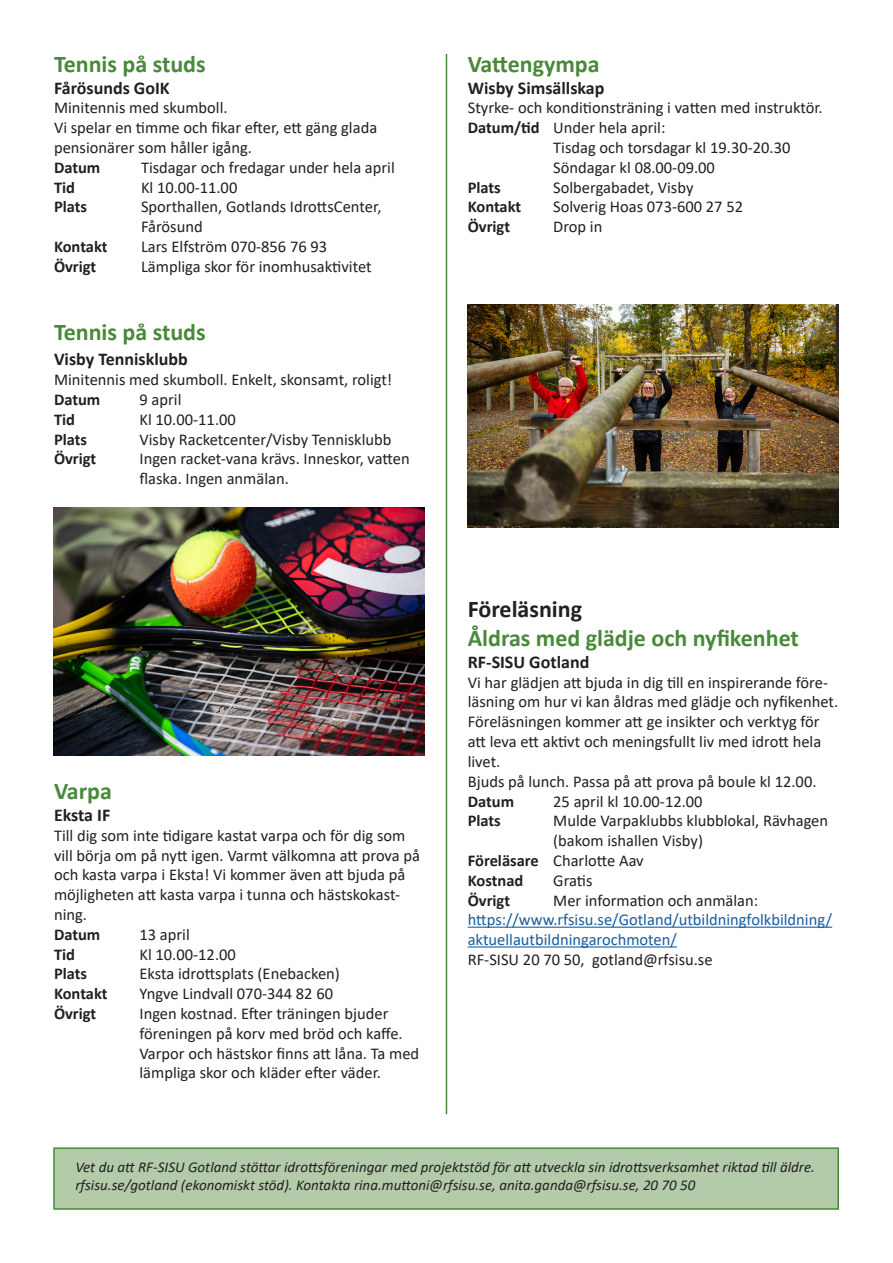
<style>
.page{position:relative;width:893px;height:1263px;background:#fff}
.page>*{position:absolute;margin:0;border:0;box-sizing:border-box;transform-origin:0 0}
.t1{font:700 24px "Calibri";color:#49893a}
.t2{font:700 24px "Calibri";color:#231f20}
.t3{font:700 18px "Calibri";color:#231f20}
.t4{font:16.5px/19.8px "Calibri";color:#231f20}
.t5{font:700 16.5px "Calibri";color:#231f20}
.t6{font:16.5px/19.8px "Calibri";color:#175d9e}
.t7{font:italic 15px/18px "Calibri";color:#231f20}
.s1{font-weight:700}
</style>
<div class="page">
<div style="left:53px;top:1147px;width:786px;height:63px;background:#b3cba8;border:2px solid #49893a"></div>
<hr style="left:446px;top:54px;width:1px;height:1060px;background:#49893a">
<img style="left:53px;top:508px;width:371px;height:247px">
<hr style="left:468px;top:927px;width:364px;height:1px;background:#175d9e">
<hr style="left:468px;top:946px;width:209px;height:1px;background:#175d9e">
<img style="left:468px;top:304px;width:371px;height:223px">
<p class="t1" style="left:54px;top:47px;width:153px">Tennis på studs</p>
<p class="t3" style="left:54px;top:75px;width:117px">Fårösunds GoIK</p>
<p class="t4" style="left:54px;top:98px;width:175px">Minitennis med skumboll.</p>
<p class="t4" style="left:54px;top:117px;width:325px">Vi spelar en timme och fikar efter, ett gäng glada</p>
<p class="t4" style="left:54px;top:137px;width:199px">pensionärer som håller igång.</p>
<p class="t5" style="left:54px;top:156px;width:48px">Datum</p>
<p class="t4" style="left:141px;top:157px;width:255px">Tisdagar och fredagar under hela april</p>
<p class="t5" style="left:54px;top:175px;width:23px">Tid</p>
<p class="t4" style="left:141px;top:177px;width:98px">Kl 10.00-11.00</p>
<p class="t5" style="left:54px;top:195px;width:35px">Plats</p>
<p class="t4" style="left:141px;top:197px;width:242px">Sporthallen, Gotlands IdrottsCenter,</p>
<p class="t4" style="left:141px;top:216px;width:63px">Fårösund</p>
<p class="t5" style="left:54px;top:235px;width:55px">Kontakt</p>
<p class="t4" style="left:141px;top:236px;width:188px">Lars Elfström 070-856 76 93</p>
<p class="t5" style="left:54px;top:255px;width:44px">Övrigt</p>
<p class="t4" style="left:141px;top:256px;width:232px">Lämpliga skor för inomhusaktivitet</p>
<p class="t1" style="left:54px;top:315px;width:153px">Tennis på studs</p>
<p class="t3" style="left:54px;top:347px;width:135px">Visby Tennisklubb</p>
<p class="t4" style="left:54px;top:369px;width:340px">Minitennis med skumboll. Enkelt, skonsamt, roligt!</p>
<p class="t5" style="left:54px;top:388px;width:48px">Datum</p>
<p class="t4" style="left:140px;top:389px;width:43px">9 april</p>
<p class="t5" style="left:54px;top:408px;width:23px">Tid</p>
<p class="t4" style="left:139px;top:409px;width:98px">Kl 10.00-11.00</p>
<p class="t5" style="left:54px;top:427px;width:35px">Plats</p>
<p class="t4" style="left:139px;top:429px;width:254px">Visby Racketcenter/Visby Tennisklubb</p>
<p class="t5" style="left:54px;top:447px;width:44px">Övrigt</p>
<p class="t4" style="left:139px;top:449px;width:272px">Ingen racket-vana krävs. Inneskor, vatten flaska. Ingen anmälan.</p>
<p class="t1" style="left:54px;top:774px;width:59px">Varpa</p>
<p class="t3" style="left:54px;top:802px;width:58px">Eksta IF</p>
<p class="t4" style="left:54px;top:825px;width:368px">Till dig som inte tidigare kastat varpa och för dig som vill börja om på nytt igen. Varmt välkomna att prova på och kasta varpa i Eksta! Vi kommer även att bjuda på möjligheten att kasta varpa i tunna och hästskokast&shy;ning.</p>
<p class="t5" style="left:54px;top:923px;width:48px">Datum</p>
<p class="t4" style="left:139px;top:924px;width:52px">13 april</p>
<p class="t5" style="left:54px;top:942px;width:23px">Tid</p>
<p class="t4" style="left:139px;top:944px;width:98px">Kl 10.00-12.00</p>
<p class="t5" style="left:54px;top:962px;width:35px">Plats</p>
<p class="t4" style="left:139px;top:964px;width:202px">Eksta idrottsplats (Enebacken)</p>
<p class="t5" style="left:54px;top:982px;width:55px">Kontakt</p>
<p class="t4" style="left:140px;top:983px;width:195px">Yngve Lindvall 070-344 82 60</p>
<p class="t5" style="left:54px;top:1002px;width:44px">Övrigt</p>
<p class="t4" style="left:139px;top:1003px;width:281px">Ingen kostnad. Efter träningen bjuder föreningen på korv med bröd och kaffe.<br>Varpor och hästskor finns att låna. Ta med lämpliga skor och kläder efter väder.</p>
<p class="t1" style="left:468px;top:47px;width:133px">Vattengympa</p>
<p class="t3" style="left:468px;top:75px;width:138px">Wisby Simsällskap</p>
<p class="t4" style="left:468px;top:98px;width:357px">Styrke- och konditionsträning i vatten med instruktör.</p>
<p class="t4" style="left:553px;top:117px;width:239px;text-indent:-85px"><span class="s1">Datum/tid</span> Under hela april:<br>Tisdag och torsdagar kl 19.30-20.30</p>
<p class="t4" style="left:553px;top:157px;width:163px">Söndagar kl 08.00-09.00</p>
<p class="t5" style="left:468px;top:175px;width:35px">Plats</p>
<p class="t4" style="left:553px;top:177px;width:142px">Solbergabadet, Visby</p>
<p class="t5" style="left:468px;top:195px;width:55px">Kontakt</p>
<p class="t4" style="left:553px;top:197px;width:191px">Solverig Hoas 073-600 27 52</p>
<p class="t5" style="left:468px;top:215px;width:44px">Övrigt</p>
<p class="t4" style="left:553px;top:216px;width:51px">Drop in</p>
<p class="t2" style="left:468px;top:592px;width:116px">Föreläsning</p>
<p class="t1" style="left:468px;top:621px;width:333px">Åldras med glädje och nyfikenhet</p>
<p class="t3" style="left:468px;top:649px;width:123px">RF-SISU Gotland</p>
<p class="t4" style="left:468px;top:672px;width:372px">Vi har glädjen att bjuda in dig till en inspirerande före&shy;läsning om hur vi kan åldras med glädje och nyfikenhet.<br>Föreläsningen kommer att ge insikter och verktyg för att leva ett aktivt och meningsfullt liv med idrott hela livet.</p>
<p class="t4" style="left:468px;top:771px;width:350px">Bjuds på lunch. Passa på att prova på boule kl 12.00.</p>
<p class="t5" style="left:468px;top:789px;width:48px">Datum</p>
<p class="t4" style="left:553px;top:791px;width:151px">25 april kl 10.00-12.00</p>
<p class="t5" style="left:468px;top:809px;width:35px">Plats</p>
<p class="t4" style="left:553px;top:810px;width:276px">Mulde Varpaklubbs klubblokal, Rävhagen</p>
<p class="t4" style="left:553px;top:830px;width:151px">(bakom ishallen Visby)</p>
<p class="t4" style="left:468px;top:850px;width:177px"><span class="s1">Föreläsare</span> Charlotte Aav</p>
<p class="t5" style="left:468px;top:868px;width:57px">Kostnad</p>
<p class="t4" style="left:553px;top:870px;width:41px">Gratis</p>
<p class="t5" style="left:468px;top:888px;width:44px">Övrigt</p>
<p class="t4" style="left:553px;top:890px;width:206px">Mer information och anmälan:</p>
<p class="t6" style="left:468px;top:909px;width:366px">https://www.rfsisu.se/Gotland/utbildningfolkbildning/ aktuellautbildningarochmoten/</p>
<p class="t4" style="left:468px;top:949px;width:246px">RF-SISU 20 70 50, gotland@rfsisu.se</p>
<p class="t7" style="left:75px;top:1157px;width:741px">Vet du att RF-SISU Gotland stöttar idrottsföreningar med projektstöd för att utveckla sin idrottsverksamhet riktad till äldre. rfsisu.se/gotland (ekonomiskt stöd). Kontakta rina.muttoni@rfsisu.se, anita.ganda@rfsisu.se, 20 70 50</p>
</div>
